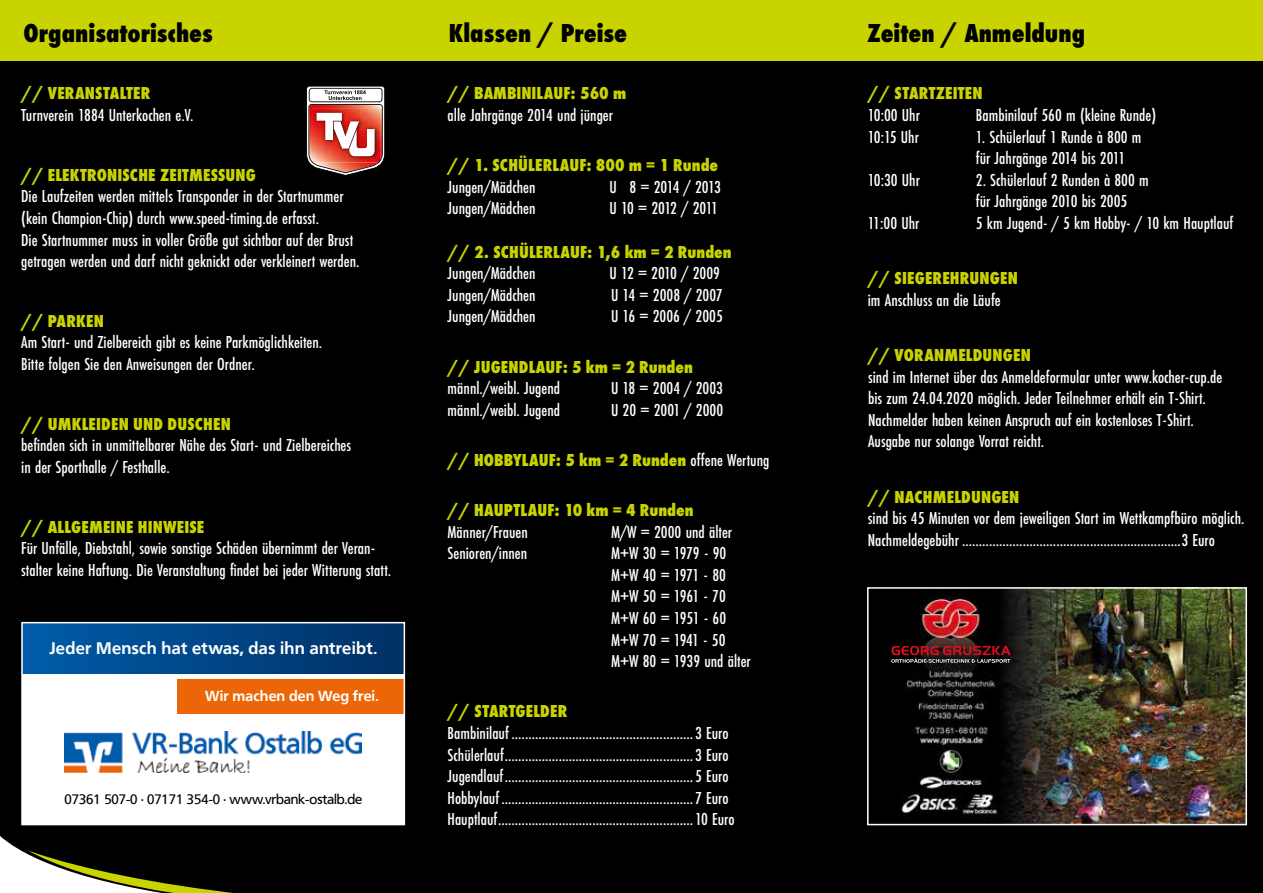
<style>
.page{position:relative;width:1263px;height:893px;background:#000}
.page>*{position:absolute;margin:0;border:0;box-sizing:border-box;transform-origin:0 0}
.t1{font:800 27px "Futura PT Cond";color:#000}
.t2{font:500 18px/21.6px "Futura PT Cond";color:#fff}
.t3{font:800 18px "Futura PT Cond";letter-spacing:.01em;color:#c8d300}
.t4{font:500 18px "Futura PT Cond";letter-spacing:-.035em;color:#fff}
.t5{font:700 16.65px "Frutiger VR";letter-spacing:.015em;color:#fff}
.t6{font:700 14.4px "Frutiger VR";letter-spacing:.005em;color:#fff}
.t7{font:13.65px "Frutiger VR";letter-spacing:-.01em;color:#000}
.s1{font-weight:500;color:#fff}
</style>
<div class="page">
<img style="left:891px;top:590px;width:353px;height:231px">
<div style="left:867px;top:587px;width:380px;height:238px;border:2px solid #fff"></div>
<div style="left:0;top:0;width:1263px;height:60px;background:#c8d300"></div>
<img style="left:306px;top:86px;width:79px;height:90px">
<svg style="left:0;top:821px;width:1248px;height:72px"></svg>
<div style="left:22px;top:623px;width:382px;height:202px;background:#fff"></div>
<img style="left:65px;top:731px;width:296px;height:42px">
<div style="left:22px;top:623px;width:382px;height:51px;background:linear-gradient(to right,#005caa,#003064)"></div>
<div style="left:177px;top:679px;width:227px;height:35px;background:#ec6608"></div>
<div style="left:21px;top:622px;width:384px;height:203px;border:2px solid #fff"></div>
<h1 class="t1" style="left:24px;top:17px;width:191px">Organisatorisches</h1>
<h1 class="t1" style="left:449px;top:17px;width:180px">Klassen / Preise</h1>
<h1 class="t1" style="left:867px;top:17px;width:219px">Zeiten / Anmeldung</h1>
<p class="t3" style="left:21px;top:83px;width:131px">// VERANSTALTER</p>
<p class="t2" style="left:21px;top:104px;width:174px">Turnverein 1884 Unterkochen e.V.</p>
<p class="t3" style="left:868px;top:83px;width:116px">// STARTZEITEN</p>
<p class="t2" style="left:868px;top:104px;width:54px">10:00 Uhr</p>
<p class="t2" style="left:976px;top:104px;width:182px">Bambinilauf 560 m (kleine Runde)</p>
<p class="t2" style="left:868px;top:126px;width:53px">10:15 Uhr</p>
<p class="t2" style="left:976px;top:126px;width:167px">1. Schülerlauf 1 Runde à 800 m für Jahrgänge 2014 bis 2011</p>
<p class="t2" style="left:868px;top:169px;width:54px">10:30 Uhr</p>
<p class="t2" style="left:976px;top:169px;width:175px">2. Schülerlauf 2 Runden à 800 m für Jahrgänge 2010 bis 2005</p>
<p class="t2" style="left:868px;top:212px;width:53px">11:00 Uhr</p>
<p class="t2" style="left:976px;top:212px;width:259px">5 km Jugend- / 5 km Hobby- / 10 km Hauptlauf</p>
<p class="t3" style="left:448px;top:83px;width:180px">// BAMBINILAUF: 560 m</p>
<p class="t2" style="left:448px;top:104px;width:167px">alle Jahrgänge 2014 und jünger</p>
<p class="t3" style="left:448px;top:155px;width:272px">// 1. SCHÜLERLAUF: 800 m = 1 Runde</p>
<p class="t2" style="left:448px;top:176px;width:89px">Jungen/Mädchen</p>
<p class="t4" style="left:610px;top:176px;width:113px">U 8 = 2014 / 2013</p>
<p class="t2" style="left:448px;top:198px;width:89px">Jungen/Mädchen</p>
<p class="t4" style="left:610px;top:198px;width:110px">U 10 = 2012 / 2011</p>
<p class="t3" style="left:448px;top:241px;width:286px">// 2. SCHÜLERLAUF: 1,6 km = 2 Runden</p>
<p class="t2" style="left:448px;top:262px;width:89px">Jungen/Mädchen</p>
<p class="t2" style="left:610px;top:262px;width:112px">U 12 = 2010 / 2009</p>
<p class="t2" style="left:448px;top:284px;width:89px">Jungen/Mädchen</p>
<p class="t2" style="left:611px;top:284px;width:113px">U 14 = 2008 / 2007</p>
<p class="t2" style="left:448px;top:306px;width:89px">Jungen/Mädchen</p>
<p class="t2" style="left:611px;top:306px;width:113px">U 16 = 2006 / 2005</p>
<p class="t3" style="left:448px;top:356px;width:247px">// JUGENDLAUF: 5 km = 2 Runden</p>
<p class="t2" style="left:448px;top:377px;width:114px">männl./weibl. Jugend</p>
<p class="t2" style="left:611px;top:377px;width:113px">U 18 = 2004 / 2003</p>
<p class="t2" style="left:448px;top:399px;width:114px">männl./weibl. Jugend</p>
<p class="t2" style="left:611px;top:399px;width:114px">U 20 = 2001 / 2000</p>
<p class="t3" style="left:21px;top:164px;width:236px">// ELEKTRONISCHE ZEITMESSUNG</p>
<p class="t2" style="left:21px;top:185px;width:340px">Die Laufzeiten werden mittels Transponder in der Startnummer (kein Champion-Chip) durch www.speed-timing.de erfasst.<br>Die Startnummer muss in voller Größe gut sichtbar auf der Brust getragen werden und darf nicht geknickt oder verkleinert werden.</p>
<p class="t3" style="left:868px;top:268px;width:152px">// SIEGEREHRUNGEN</p>
<p class="t2" style="left:868px;top:289px;width:134px">im Anschluss an die Läufe</p>
<p class="t3" style="left:21px;top:310px;width:84px">// PARKEN</p>
<p class="t2" style="left:21px;top:332px;width:302px">Am Start- und Zielbereich gibt es keine Parkmöglichkeiten.<br>Bitte folgen Sie den Anweisungen der Ordner.</p>
<p class="t3" style="left:868px;top:344px;width:165px">// VORANMELDUNGEN</p>
<p class="t2" style="left:868px;top:366px;width:356px">sind im Internet über das Anmeldeformular unter www.kocher-cup.de bis zum 24.04.2020 möglich. Jeder Teilnehmer erhält ein T-Shirt.<br>Nachmelder haben keinen Anspruch auf ein kostenloses T-Shirt.<br>Ausgabe nur solange Vorrat reicht.</p>
<p class="t3" style="left:21px;top:413px;width:211px">// UMKLEIDEN UND DUSCHEN</p>
<p class="t2" style="left:21px;top:435px;width:331px">befinden sich in unmittelbarer Nähe des Start- und Zielbereiches in der Sporthalle / Festhalle.</p>
<p class="t3" style="left:448px;top:449px;width:323px">// HOBBYLAUF: 5 km = 2 Runden <span class="s1">offene Wertung</span></p>
<p class="t3" style="left:21px;top:516px;width:185px">// ALLGEMEINE HINWEISE</p>
<p class="t2" style="left:21px;top:537px;width:371px">Für Unfälle, Diebstahl, sowie sonstige Schäden übernimmt der Veran&shy;stalter keine Haftung. Die Veranstaltung findet bei jeder Witterung statt.</p>
<p class="t5" style="left:49px;top:638px;width:329px">Jeder Mensch hat etwas, das ihn antreibt.</p>
<p class="t6" style="left:205px;top:687px;width:175px">Wir machen den Weg frei.</p>
<p class="t7" style="left:65px;top:791px;width:299px">07361 507-0 · 07171 354-0 · www.vrbank-ostalb.de</p>
<p class="t3" style="left:448px;top:499px;width:248px">// HAUPTLAUF: 10 km = 4 Runden</p>
<p class="t2" style="left:448px;top:521px;width:82px">Männer/Frauen</p>
<p class="t2" style="left:611px;top:521px;width:123px">M/W = 2000 und älter</p>
<p class="t2" style="left:448px;top:542px;width:81px">Senioren/innen</p>
<p class="t2" style="left:611px;top:542px;width:141px">M+W 30 = 1979 - 90<br>M+W 40 = 1971 - 80<br>M+W 50 = 1961 - 70<br>M+W 60 = 1951 - 60<br>M+W 70 = 1941 - 50<br>M+W 80 = 1939 und älter</p>
<p class="t3" style="left:448px;top:701px;width:121px">// STARTGELDER</p>
<p class="t2" style="left:448px;top:722px;width:289px">Bambinilauf ......................................................3 Euro Schülerlauf........................................................3 Euro Jugendlauf........................................................5 Euro Hobbylauf .........................................................7 Euro Hauptlauf..........................................................10 Euro</p>
<p class="t3" style="left:868px;top:486px;width:153px">// NACHMELDUNGEN</p>
<p class="t2" style="left:868px;top:507px;width:378px">sind bis 45 Minuten vor dem jeweiligen Start im Wettkampfbüro möglich.<br>Nachmeldegebühr .................................................................3 Euro</p>
</div>
